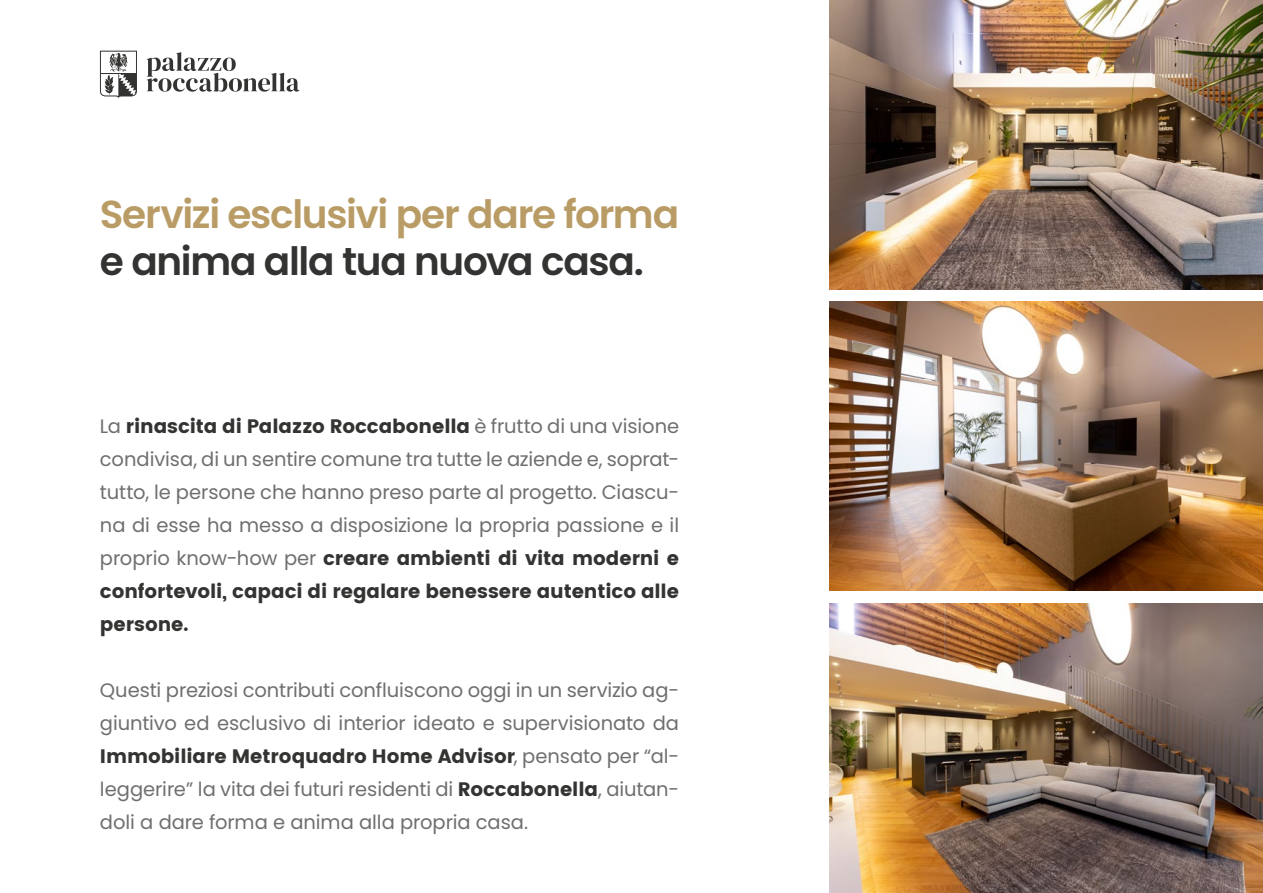
<style>
.page{position:relative;width:1263px;height:893px;background:#fff}
.page>*{position:absolute;margin:0;border:0;box-sizing:border-box;transform-origin:0 0}
.t1{font:600 39px "Poppins";letter-spacing:-.035em;color:#b99c65}
.t2{font:600 39px "Poppins";letter-spacing:-.035em;color:#333332}
.t3{font:19.5px/33px "Poppins";letter-spacing:-.005em;color:#706f6f;text-align:justify}
.s1{color:#333332}
</style>
<div class="page">
<svg style="left:147px;top:52px;width:152px;height:40px"></svg>
<svg style="left:100px;top:51px;width:37px;height:47px"></svg>
<img style="left:829px;top:0;width:434px;height:289px">
<img style="left:829px;top:302px;width:434px;height:289px">
<img style="left:829px;top:604px;width:434px;height:289px">
<h1 class="t1" style="left:100px;top:192px;width:581px">Servizi esclusivi per dare forma</h1>
<h1 class="t2" style="left:100px;top:239px;width:545px">e anima alla tua nuova casa.</h1>
<p class="t3" style="left:100px;top:410px;width:581px">La <span class="s1">rinascita di Palazzo Roccabonella</span> è frutto di una visione condivisa, di un sentire comune tra tutte le aziende e, soprat&shy;tutto, le persone che hanno preso parte al progetto. Ciascu&shy;na di esse ha messo a disposizione la propria passione e il proprio know-how per <span class="s1">creare ambienti di vita moderni e confortevoli, capaci di regalare benessere autentico alle persone.</span></p>
<p class="t3" style="left:100px;top:674px;width:581px">Questi preziosi contributi confluiscono oggi in un servizio ag&shy;giuntivo ed esclusivo di interior ideato e supervisionato da <span class="s1">Immobiliare Metroquadro Home Advisor</span>, pensato per “al&shy;leggerire” la vita dei futuri residenti di <span class="s1">Roccabonella</span>, aiutan&shy;doli a dare forma e anima alla propria casa.</p>
</div>
